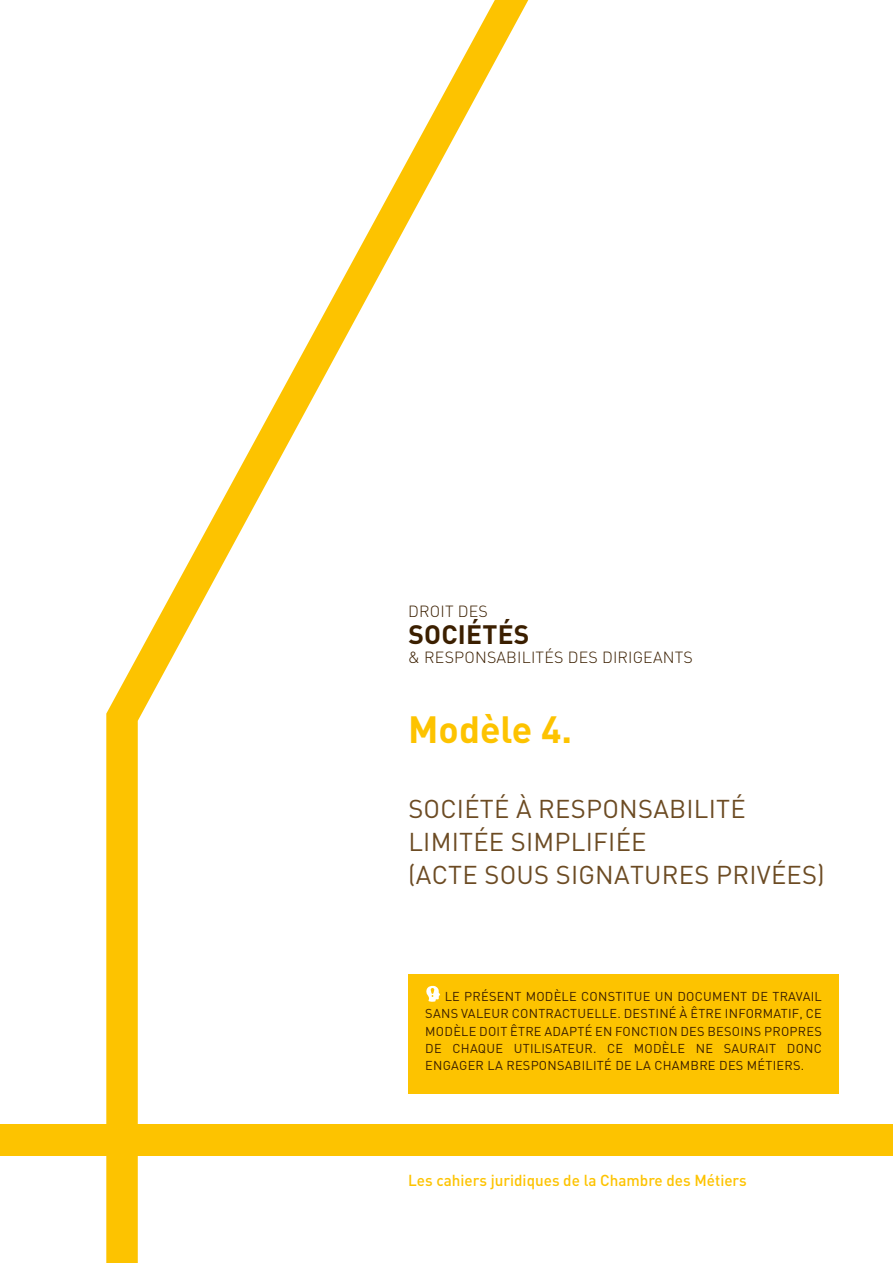
<style>
.page{position:relative;width:893px;height:1263px;background:#fff}
.page>*{position:absolute;margin:0;border:0;box-sizing:border-box;transform-origin:0 0}
.t1{font:700 37.5px "DINOT";color:#fdc300}
.t2{font:700 26.25px "DINOT";letter-spacing:.01em;color:#3b1f00}
.t3{font:25.5px/33px "DINOT";letter-spacing:.01em;color:#6c4b23}
.t4{font:300 16.05px "DINOT";letter-spacing:.01em;color:#3b1f00}
.t5{font:500 15.75px "DINOT";color:#fdc300}
.t6{font:12.75px/17.2px "DINOT";letter-spacing:.02em;color:#3b1f00;text-align:justify}
</style>
<div class="page">
<div style="left:0;top:1125px;width:893px;height:31px;background:#fdc300"></div>
<svg style="left:106px;top:0;width:446px;height:1263px"></svg>
<div style="left:408px;top:974px;width:431px;height:119px;background:#fdc300"></div>
<svg style="left:426px;top:985px;width:14px;height:17px"></svg>
<p class="t4" style="left:408px;top:600px;width:81px">DROIT DES</p>
<h2 class="t2" style="left:408px;top:617px;width:123px">SOCIÉTÉS</h2>
<p class="t4" style="left:408px;top:646px;width:286px">&amp; RESPONSABILITÉS DES DIRIGEANTS</p>
<h1 class="t1" style="left:408px;top:704px;width:165px">Modèle 4.</h1>
<h3 class="t3" style="left:408px;top:791px;width:418px">SOCIÉTÉ À RESPONSABILITÉ<br>LIMITÉE SIMPLIFIÉE<br>(ACTE SOUS SIGNATURES PRIVÉES)</h3>
<p class="t6" style="left:425px;top:987px;width:398px;text-indent:19px">LE PRÉSENT MODÈLE CONSTITUE UN DOCUMENT DE TRAVAIL SANS VALEUR CONTRACTUELLE. DESTINÉ À ÊTRE INFORMATIF, CE MODÈLE DOIT ÊTRE ADAPTÉ EN FONCTION DES BESOINS PROPRES DE CHAQUE UTILISATEUR. CE MODÈLE NE SAURAIT DONC ENGAGER LA RESPONSABILITÉ DE LA CHAMBRE DES MÉTIERS.</p>
<p class="t5" style="left:408px;top:1169px;width:340px">Les cahiers juridiques de la Chambre des Métiers</p>
</div>
